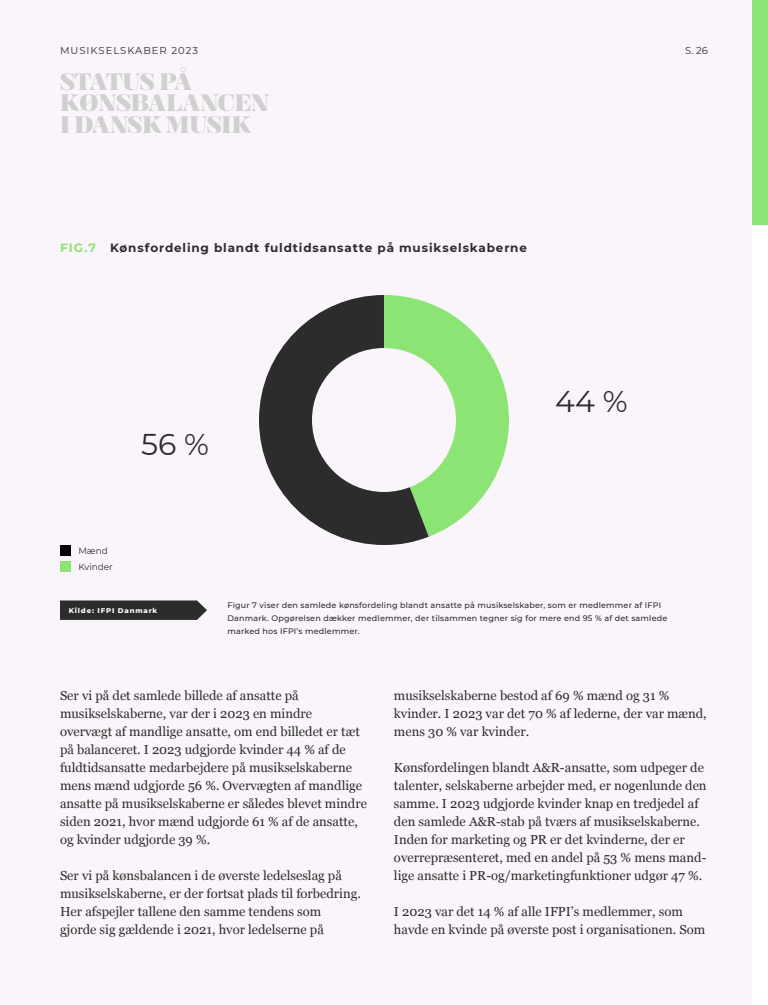
<style>
.page{position:relative;width:768px;height:1005px;background:#fff}
.page>*{position:absolute;margin:0;border:0;box-sizing:border-box;transform-origin:0 0}
.t1{font:30px "Montserrat";color:#2c2c2c}
.t2{font:24.2px/21.6px "Magnel";letter-spacing:-.005em;color:#d0d0d0}
.t3{font:13px/18px "Georgia";color:#2c2c2c}
.t4{font:700 12px "Montserrat";letter-spacing:.07em;color:#2c2c2c}
.t5{font:10px "Montserrat";letter-spacing:.1em;color:#2c2c2c}
.t6{font:9px/16px "Montserrat";letter-spacing:-.005em;color:#2c2c2c}
.t7{font:500 8px/13px "Montserrat";letter-spacing:.025em;color:#2c2c2c}
.t8{font:800 7px "Montserrat";letter-spacing:.12em;color:#fafafa}
.s1{color:#8be474}
</style>
<div class="page">
<div style="left:0;top:0;width:752px;height:1005px;background:#faf5fa"></div>
<div style="left:752px;top:0;width:16px;height:225px;background:#8be474"></div>
<div style="left:60px;top:545px;width:11px;height:11px;background:#000"></div>
<div style="left:60px;top:561px;width:11px;height:11px;background:#8be474"></div>
<svg style="left:60px;top:601px;width:147px;height:19px"></svg>
<svg style="left:429px;top:303px;width:80px;height:234px;fill:#8be474"></svg>
<svg style="left:259px;top:295px;width:170px;height:250px;fill:#2c2c2c"></svg>
<div style="left:312px;top:348px;width:144px;height:144px;background:#faf5fa;border-radius:50%"></div>
<p class="t5" style="left:60px;top:43px;width:140px">MUSIKSELSKABER 2023</p>
<p class="t5" style="left:685px;top:43px;width:24px">S. 26</p>
<h2 class="t2" style="left:60px;top:70px;width:210px">STATUS PÅ<br>KØNSBALANCEN<br>I DANSK MUSIK</h2>
<p class="t4" style="left:60px;top:239px;width:468px"><span class="s1">FIG.7</span> Kønsfordeling blandt fuldtidsansatte på musikselskaberne</p>
<h1 class="t1" style="left:141px;top:423px;width:69px">56 %</h1>
<h1 class="t1" style="left:555px;top:381px;width:74px">44 %</h1>
<p class="t6" style="left:78px;top:542px;width:36px">Mænd<br>Kvinder</p>
<p class="t8" style="left:69px;top:605px;width:90px">Kilde: IFPI Danmark</p>
<p class="t7" style="left:227px;top:598px;width:441px">Figur 7 viser den samlede kønsfordeling blandt ansatte på musikselskaber, som er medlemmer af IFPI<br>Danmark. Opgørelsen dækker medlemmer, der tilsammen tegner sig for mere end 95 % af det samlede marked hos IFPI’s medlemmer.</p>
<p class="t3" style="left:60px;top:686px;width:308px">Ser vi på det samlede billede af ansatte på musikselskaberne, var der i 2023 en mindre overvægt af mandlige ansatte, om end billedet er tæt på balanceret. I 2023 udgjorde kvinder 44 % af de fuldtidsansatte medarbejdere på musikselskaberne mens mænd udgjorde 56 %. Overvægten af mandlige ansatte på musikselskaberne er således blevet mindre siden 2021, hvor mænd udgjorde 61 % af de ansatte, og kvinder udgjorde 39 %.</p>
<p class="t3" style="left:60px;top:866px;width:302px">Ser vi på kønsbalancen i de øverste ledelseslag på musikselskaberne, er der fortsat plads til forbedring.<br>Her afspejler tallene den samme tendens som gjorde sig gældende i 2021, hvor ledelserne på</p>
<p class="t3" style="left:394px;top:686px;width:314px">musikselskaberne bestod af 69 % mænd og 31 % kvinder. I 2023 var det 70 % af lederne, der var mænd, mens 30 % var kvinder.</p>
<p class="t3" style="left:394px;top:758px;width:314px">Kønsfordelingen blandt A&amp;R-ansatte, som udpeger de talenter, selskaberne arbejder med, er nogenlunde den samme. I 2023 udgjorde kvinder knap en tredjedel af den samlede A&amp;R-stab på tværs af musikselskaberne.<br>Inden for marketing og PR er det kvinderne, der er overrepræsenteret, med en andel på 53 % mens mand&shy;lige ansatte i PR-og/marketingfunktioner udgør 47 %.</p>
<p class="t3" style="left:394px;top:902px;width:313px">I 2023 var det 14 % af alle IFPI’s medlemmer, som havde en kvinde på øverste post i organisationen. Som</p>
</div>
